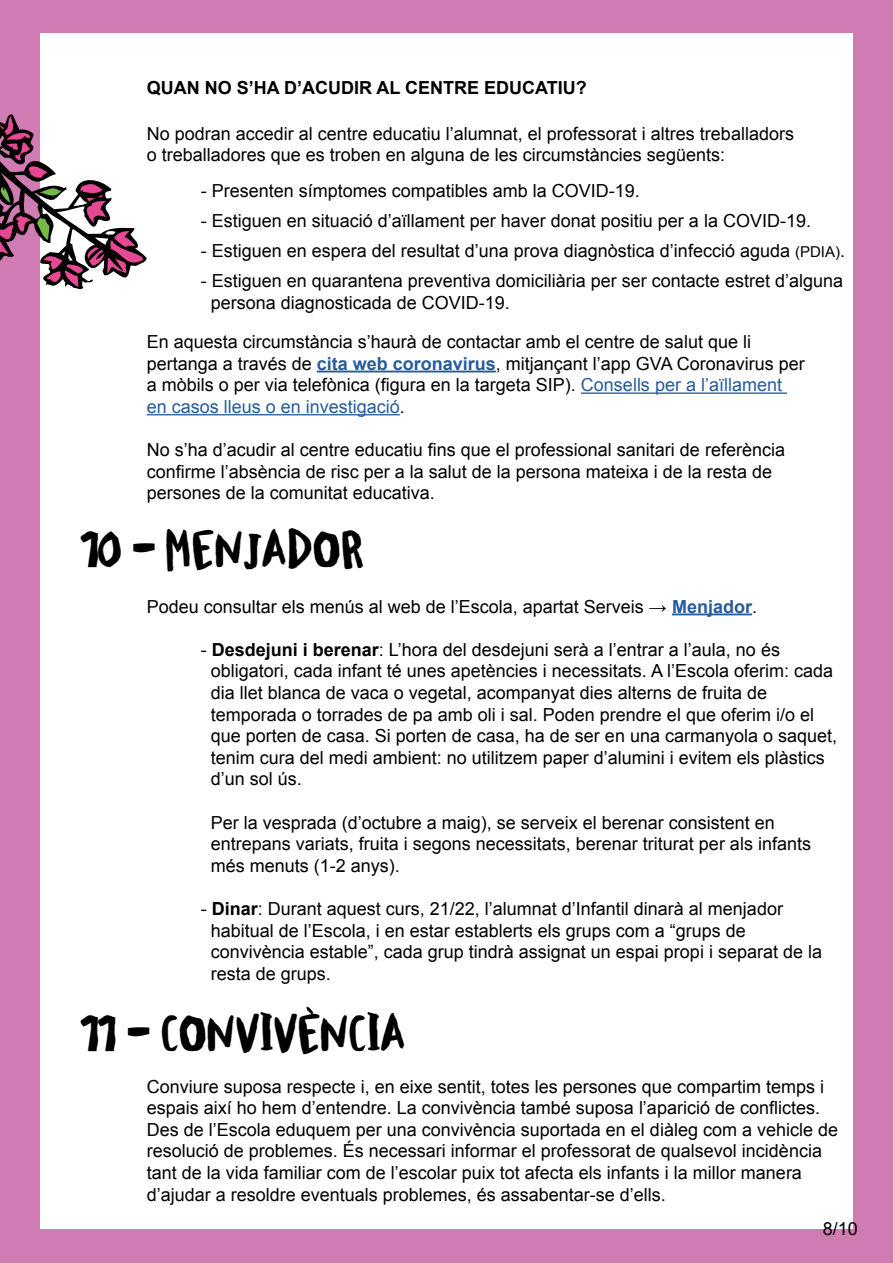
<style>
.page{position:relative;width:893px;height:1263px;background:#d07bb2}
.page>*{position:absolute;margin:0;border:0;box-sizing:border-box;transform-origin:0 0}
.t1{font:35.85px "Centus 1";color:#000}
.t2{font:18px/21.6px "Arial";color:#000}
.t3{font:700 18px "Arial";color:#000}
.s1{font-size:15px}
.s2{font-weight:700;color:#275b9b}
.s3{color:#275b9b}
.s4{font-weight:700}
</style>
<div class="page">
<div style="left:40px;top:34px;width:813px;height:1195px;background:#fff"></div>
<hr style="left:317px;top:371px;width:179px;height:1px;background:#275b9b">
<hr style="left:581px;top:392px;width:206px;height:2px;background:#275b9b">
<hr style="left:147px;top:414px;width:253px;height:1px;background:#275b9b">
<hr style="left:672px;top:613px;width:80px;height:2px;background:#275b9b">
<svg style="left:0;top:114px;width:147px;height:176px"></svg>
<p class="t3" style="left:147px;top:76px;width:442px">QUAN NO S’HA D’ACUDIR AL CENTRE EDUCATIU?</p>
<p class="t2" style="left:147px;top:123px;width:649px">No podran accedir al centre educatiu l’alumnat, el professorat i altres treballadors o treballadores que es troben en alguna de les circumstàncies següents:</p>
<p class="t2" style="left:201px;top:180px;width:441px">- Presenten símptomes compatibles amb la COVID-19.</p>
<p class="t2" style="left:201px;top:210px;width:612px">- Estiguen en situació d’aïllament per haver donat positiu per a la COVID-19.</p>
<p class="t2" style="left:201px;top:240px;width:646px">- Estiguen en espera del resultat d’una prova diagnòstica d’infecció aguda <span class="s1">(PDIA)</span>.</p>
<p class="t2" style="left:211px;top:270px;width:634px;text-indent:-10px">- Estiguen en quarantena preventiva domiciliària per ser contacte estret d’alguna persona diagnosticada de COVID-19.</p>
<p class="t2" style="left:147px;top:331px;width:659px">En aquesta circumstància s’haurà de contactar amb el centre de salut que li pertanga a través de <span class="s2">cita web coronavirus</span>, mitjançant l’app GVA Coronavirus per a mòbils o per via telefònica (figura en la targeta SIP). <span class="s3">Consells per a l’aïllament en casos lleus o en investigació</span>.</p>
<p class="t2" style="left:147px;top:439px;width:640px">No s’ha d’acudir al centre educatiu fins que el professional sanitari de referència confirme l’absència de risc per a la salut de la persona mateixa i de la resta de persones de la comunitat educativa.</p>
<h1 class="t1" style="left:81px;top:527px;width:286px">10 - MENJADOR</h1>
<p class="t2" style="left:147px;top:596px;width:612px">Podeu consultar els menús al web de l’Escola, apartat Serveis → <span class="s2">Menjador</span>.</p>
<p class="t2" style="left:211px;top:639px;width:628px;text-indent:-10px">- <span class="s4">Desdejuni i berenar</span>: L’hora del desdejuni serà a l’entrar a l’aula, no és obligatori, cada infant té unes apetències i necessitats. A l’Escola oferim: cada dia llet blanca de vaca o vegetal, acompanyat dies alterns de fruita de temporada o torrades de pa amb oli i sal. Poden prendre el que oferim i/o el que porten de casa. Si porten de casa, ha de ser en una carmanyola o saquet, tenim cura del medi ambient: no utilitzem paper d’alumini i evitem els plàstics d’un sol ús.</p>
<p class="t2" style="left:211px;top:812px;width:602px">Per la vesprada (d’octubre a maig), se serveix el berenar consistent en entrepans variats, fruita i segons necessitats, berenar triturat per als infants més menuts (1-2 anys).</p>
<p class="t2" style="left:211px;top:898px;width:613px;text-indent:-10px">- <span class="s4">Dinar</span>: Durant aquest curs, 21/22, l’alumnat d’Infantil dinarà al menjador habitual de l’Escola, i en estar establerts els grups com a “grups de convivència estable”, cada grup tindrà assignat un espai propi i separat de la resta de grups.</p>
<h1 class="t1" style="left:81px;top:1011px;width:328px">11 - CONVIVÈNCIA</h1>
<p class="t2" style="left:147px;top:1075px;width:693px">Conviure suposa respecte i, en eixe sentit, totes les persones que compartim temps i espais així ho hem d’entendre. La convivència també suposa l’aparició de conflictes.<br>Des de l’Escola eduquem per una convivència suportada en el diàleg com a vehicle de resolució de problemes. És necessari informar el professorat de qualsevol incidència tant de la vida familiar com de l’escolar puix tot afecta els infants i la millor manera d’ajudar a resoldre eventuals problemes, és assabentar-se d’ells.</p>
<p class="t2" style="left:823px;top:1218px;width:37px">8/10</p>
</div>
